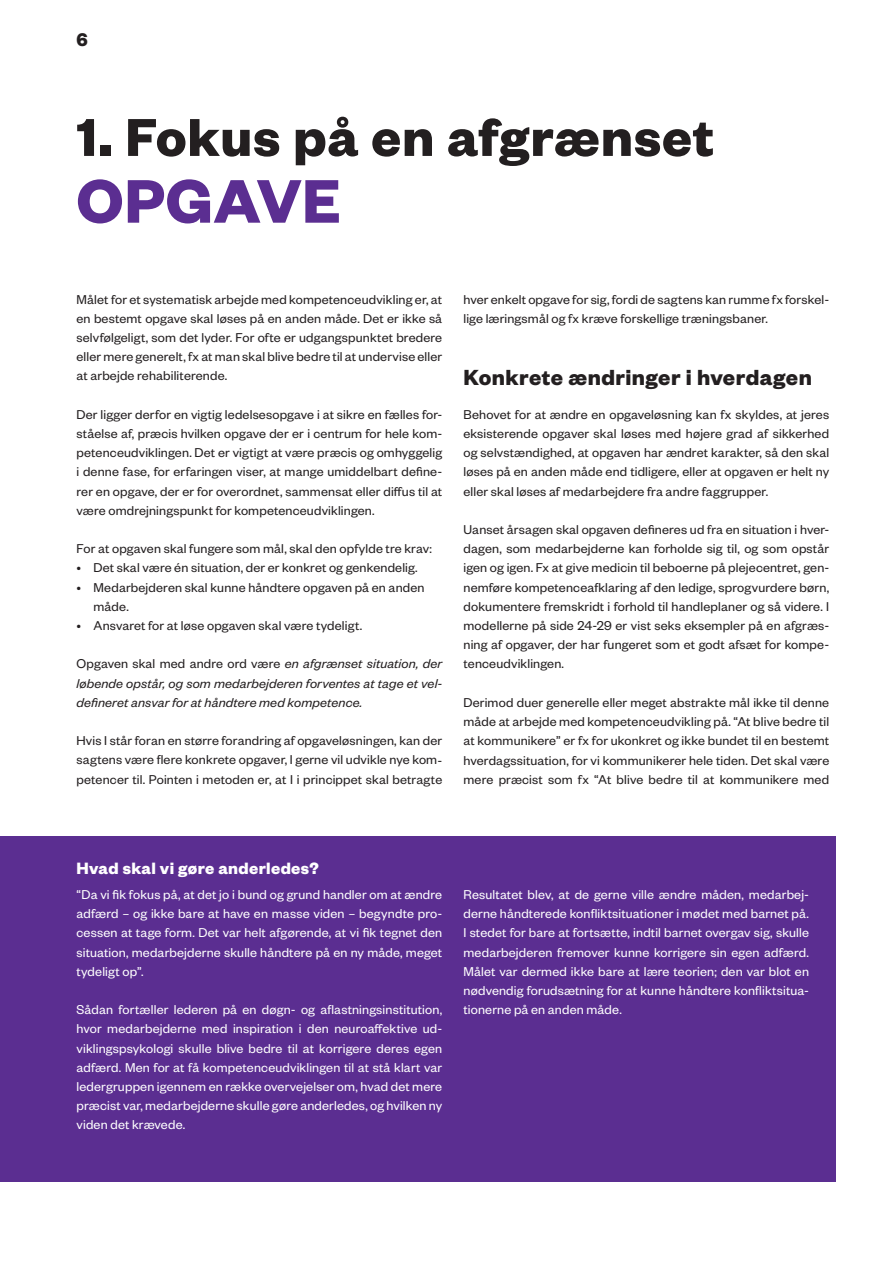
<style>
.page{position:relative;width:893px;height:1263px;background:#fff}
.page>*{position:absolute;margin:0;border:0;box-sizing:border-box;transform-origin:0 0}
.t1{font:700 67.5px "Founders Grotesk";letter-spacing:.01em;color:#5b2e91}
.t2{font:700 58.5px "Founders Grotesk";letter-spacing:.015em;color:#231f20}
.t3{font:700 24px "Founders Grotesk";color:#231f20}
.t4{font:700 20.1px "Founders Grotesk";color:#231f20}
.t5{font:700 18px "Founders Grotesk";color:#fff}
.t6{font:14.1px/19.2px "Founders Grotesk";letter-spacing:.01em;color:#231f20;text-align:justify}
.t7{font:14.1px/19.2px "Founders Grotesk";letter-spacing:.01em;color:#fff;text-align:justify}
.t8{font:italic 14.1px/19.2px "Founders Grotesk";letter-spacing:.01em;color:#231f20;text-align:justify}
.s1{font-style:normal}
</style>
<div class="page">
<div style="left:0;top:837px;width:836px;height:345px;background:#5b2e91"></div>
<h3 class="t4" style="left:77px;top:27px;width:13px">6</h3>
<h2 class="t2" style="left:77px;top:100px;width:639px">1. Fokus på en afgrænset</h2>
<h1 class="t1" style="left:77px;top:158px;width:266px">opgave</h1>
<p class="t6" style="left:77px;top:289px;width:367px">Målet for et systematisk arbejde med kompetenceudvikling er, at en bestemt opgave skal løses på en anden måde. Det er ikke så selvfølgeligt, som det lyder. For ofte er udgangspunktet bredere eller mere generelt, fx at man skal blive bedre til at undervise eller at arbejde rehabiliterende.</p>
<p class="t6" style="left:77px;top:404px;width:367px">Der ligger derfor en vigtig ledelsesopgave i at sikre en fælles for&shy;ståelse af, præcis hvilken opgave der er i centrum for hele kom&shy;petenceudviklingen. Det er vigtigt at være præcis og omhyggelig i denne fase, for erfaringen viser, at mange umiddelbart define&shy;rer en opgave, der er for overordnet, sammensat eller diffus til at være omdrejningspunkt for kompetenceudviklingen.</p>
<p class="t6" style="left:77px;top:538px;width:357px">For at opgaven skal fungere som mål, skal den opfylde tre krav:</p>
<p class="t6" style="left:77px;top:558px;width:343px">• Det skal være én situation, der er konkret og genkendelig.</p>
<p class="t6" style="left:94px;top:577px;width:333px;text-indent:-17px">• Medarbejderen skal kunne håndtere opgaven på en anden måde.</p>
<p class="t6" style="left:77px;top:615px;width:287px">• Ansvaret for at løse opgaven skal være tydeligt.</p>
<p class="t8" style="left:77px;top:654px;width:367px"><span class="s1">Opgaven skal med andre ord være</span> en afgrænset situation, der løbende opstår, og som medarbejderen forventes at tage et vel&shy;defineret ansvar for at håndtere med kompetence.</p>
<p class="t6" style="left:77px;top:730px;width:367px">Hvis I står foran en større forandring af opgaveløsningen, kan der sagtens være flere konkrete opgaver, I gerne vil udvikle nye kom&shy;petencer til. Pointen i metoden er, at I i princippet skal betragte</p>
<p class="t6" style="left:463px;top:289px;width:367px">hver enkelt opgave for sig, fordi de sagtens kan rumme fx forskel&shy;lige læringsmål og fx kræve forskellige træningsbaner.</p>
<h3 class="t3" style="left:463px;top:362px;width:350px">Konkrete ændringer i hverdagen</h3>
<p class="t6" style="left:463px;top:404px;width:367px">Behovet for at ændre en opgaveløsning kan fx skyldes, at jeres eksisterende opgaver skal løses med højere grad af sikkerhed og selvstændighed, at opgaven har ændret karakter, så den skal løses på en anden måde end tidligere, eller at opgaven er helt ny eller skal løses af medarbejdere fra andre faggrupper.</p>
<p class="t6" style="left:463px;top:519px;width:367px">Uanset årsagen skal opgaven defineres ud fra en situation i hver&shy;dagen, som medarbejderne kan forholde sig til, og som opstår igen og igen. Fx at give medicin til beboerne på plejecentret, gen&shy;nemføre kompetenceafklaring af den ledige, sprogvurdere børn, dokumentere fremskridt i forhold til handleplaner og så videre. I modellerne på side 24-29 er vist seks eksempler på en afgræs&shy;ning af opgaver, der har fungeret som et godt afsæt for kompe&shy;tenceudviklingen.</p>
<p class="t6" style="left:463px;top:692px;width:367px">Derimod duer generelle eller meget abstrakte mål ikke til denne måde at arbejde med kompetenceudvikling på. “At blive bedre til at kommunikere” er fx for ukonkret og ikke bundet til en bestemt hverdagssituation, for vi kommunikerer hele tiden. Det skal være mere præcist som fx “At blive bedre til at kommunikere med</p>
<p class="t5" style="left:77px;top:856px;width:244px">Hvad skal vi gøre anderledes?</p>
<p class="t7" style="left:77px;top:884px;width:367px">“Da vi fik fokus på, at det jo i bund og grund handler om at ændre adfærd – og ikke bare at have en masse viden – begyndte pro&shy;cessen at tage form. Det var helt afgørende, at vi fik tegnet den situation, medarbejderne skulle håndtere på en ny måde, meget tydeligt op”.</p>
<p class="t7" style="left:77px;top:999px;width:367px">Sådan fortæller lederen på en døgn- og aflastningsinstitution, hvor medarbejderne med inspiration i den neuroaffektive ud&shy;viklingspsykologi skulle blive bedre til at korrigere deres egen adfærd. Men for at få kompetenceudviklingen til at stå klart var ledergruppen igennem en række overvejelser om, hvad det mere præcist var, medarbejderne skulle gøre anderledes, og hvilken ny viden det krævede.</p>
<p class="t7" style="left:463px;top:884px;width:347px">Resultatet blev, at de gerne ville ændre måden, medarbej&shy;derne håndterede konfliktsituationer i mødet med barnet på.<br>I stedet for bare at fortsætte, indtil barnet overgav sig, skulle medarbejderen fremover kunne korrigere sin egen adfærd.<br>Målet var dermed ikke bare at lære teorien; den var blot en nødvendig forudsætning for at kunne håndtere konfliktsitua&shy;tionerne på en anden måde.</p>
</div>
